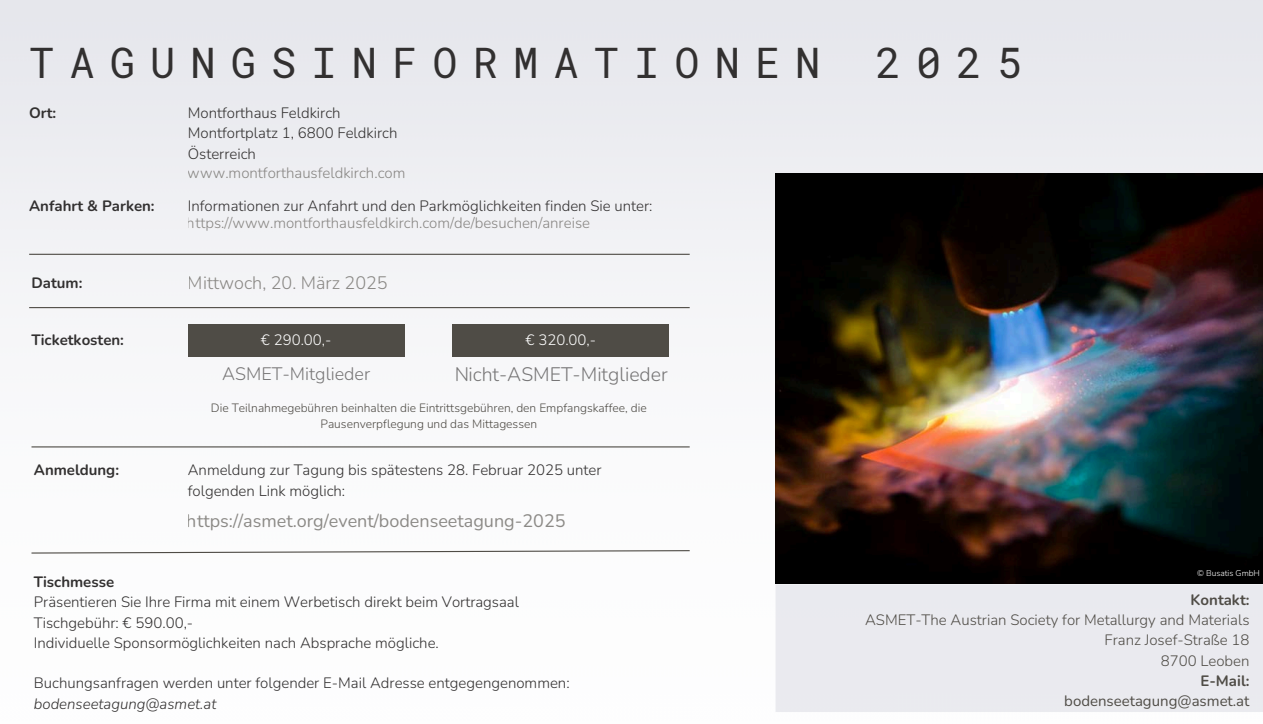
<style>
.page{position:relative;width:1263px;height:724px;background:#fff}
.page>*{position:absolute;margin:0;border:0;box-sizing:border-box;transform-origin:0 0}
.t1{font:42px "Roboto Mono";letter-spacing:.36em;color:#323030}
.t2{font:300 19.5px "Nunito";color:#323030}
.t3{font:18px "Nunito";color:#4f4c46}
.t4{font:300 18px "Nunito";color:#4f4c46}
.t5{font:300 18px "Nunito";color:#323030}
.t6{font:300 15px/20.2px "Nunito";color:#323030}
.t7{font:300 15px/20.2px "Nunito";color:#4f4c46;text-align:right}
.t8{font:700 15px "Nunito";color:#323030}
.t9{font:300 15px "Nunito";color:#fff}
.t10{font:300 12px/16px "Nunito";color:#4f4c46;text-align:center}
.t11{font:300 8.4px "Nunito";color:#fff}
.s1{font-weight:700}
.s2{font-style:italic}
.s3{font-weight:400}
</style>
<div class="page">
<img style="left:0;top:0;width:1263px;height:584px">
<img style="left:775px;top:174px;width:488px;height:409px">
<hr style="left:29px;top:254px;width:661px;height:1px;background:#4f4c46">
<hr style="left:29px;top:307px;width:661px;height:1px;background:#4f4c46">
<div style="left:188px;top:324px;width:217px;height:32px;background:#4f4c46"></div>
<div style="left:452px;top:324px;width:217px;height:32px;background:#4f4c46"></div>
<hr style="left:32px;top:446px;width:658px;height:1px;background:#4f4c46">
<svg style="left:30px;top:549px;width:661px;height:5px"></svg>
<div style="left:775px;top:584px;width:488px;height:128px;background:#e4e5eb"></div>
<h4 class="t1" style="left:29px;top:34px;width:793px">TAGUNGSINFORMATIONEN</h4>
<h4 class="t1" style="left:876px;top:34px;width:148px">2025</h4>
<h3 class="t6" style="left:188px;top:103px;width:211px">Montforthaus Feldkirch<br>Montfortplatz 1, 6800 Feldkirch<br>Österreich</h3>
<h4 class="t8" style="left:29px;top:103px;width:29px">Ort:</h4>
<h5 class="t8" style="left:29px;top:196px;width:127px">Anfahrt &amp; Parken:</h5>
<p class="t7" style="left:188px;top:163px;width:219px">www.montforthausfeldkirch.com</p>
<h4 class="t6" style="left:188px;top:196px;width:466px">Informationen zur Anfahrt und den Parkmöglichkeiten finden Sie unter:</h4>
<p class="t7" style="left:187px;top:213px;width:405px">https://www.montforthausfeldkirch.com/de/besuchen/anreise</p>
<h3 class="t8" style="left:32px;top:273px;width:52px">Datum:</h3>
<p class="t4" style="left:188px;top:271px;width:201px">Mittwoch, 20. März 2025</p>
<h4 class="t8" style="left:32px;top:329px;width:94px">Ticketkosten:</h4>
<h3 class="t9" style="left:261px;top:330px;width:72px">€ 290.00,-</h3>
<h4 class="t9" style="left:526px;top:330px;width:72px">€ 320.00,-</h4>
<p class="t5" style="left:222px;top:362px;width:150px">ASMET-Mitglieder</p>
<h2 class="t2" style="left:454px;top:361px;width:215px">Nicht-ASMET-Mitglieder</h2>
<h2 class="t10" style="left:211px;top:400px;width:437px">Die Teilnahmegebühren beinhalten die Eintrittsgebühren, den Empfangskaffee, die<br>Pausenverpflegung und das Mittagessen</h2>
<h3 class="t8" style="left:34px;top:460px;width:87px">Anmeldung:</h3>
<h4 class="t6" style="left:188px;top:460px;width:415px">Anmeldung zur Tagung bis spätestens 28. Februar 2025 unter folgenden Link möglich:</h4>
<p class="t3" style="left:187px;top:508px;width:380px">https://asmet.org/event/bodenseetagung-2025</p>
<h2 class="t6" style="left:34px;top:571px;width:487px"><span class="s1">Tischmesse<br></span>Präsentieren Sie Ihre Firma mit einem Werbetisch direkt beim Vortragsaal Tischgebühr: € 590.00,-<br>Individuelle Sponsormöglichkeiten nach Absprache mögliche.</h2>
<h4 class="t6" style="left:34px;top:673px;width:537px">Buchungsanfragen werden unter folgender E-Mail Adresse entgegengenommen: <span class="s2">bodenseetagung@asmet.at</span></h4>
<h3 class="t11" style="left:1197px;top:567px;width:64px">© Busatis GmbH</h3>
<h2 class="t7" style="left:865px;top:589px;width:386px"><span class="s1">Kontakt:<br></span>ASMET-The Austrian Society for Metallurgy and Materials<br>Franz Josef-Straße 18<br>8700 Leoben<br><span class="s1">E-Mail:<br></span><span class="s3">bodenseetagung@asmet.at</span></h2>
</div>
